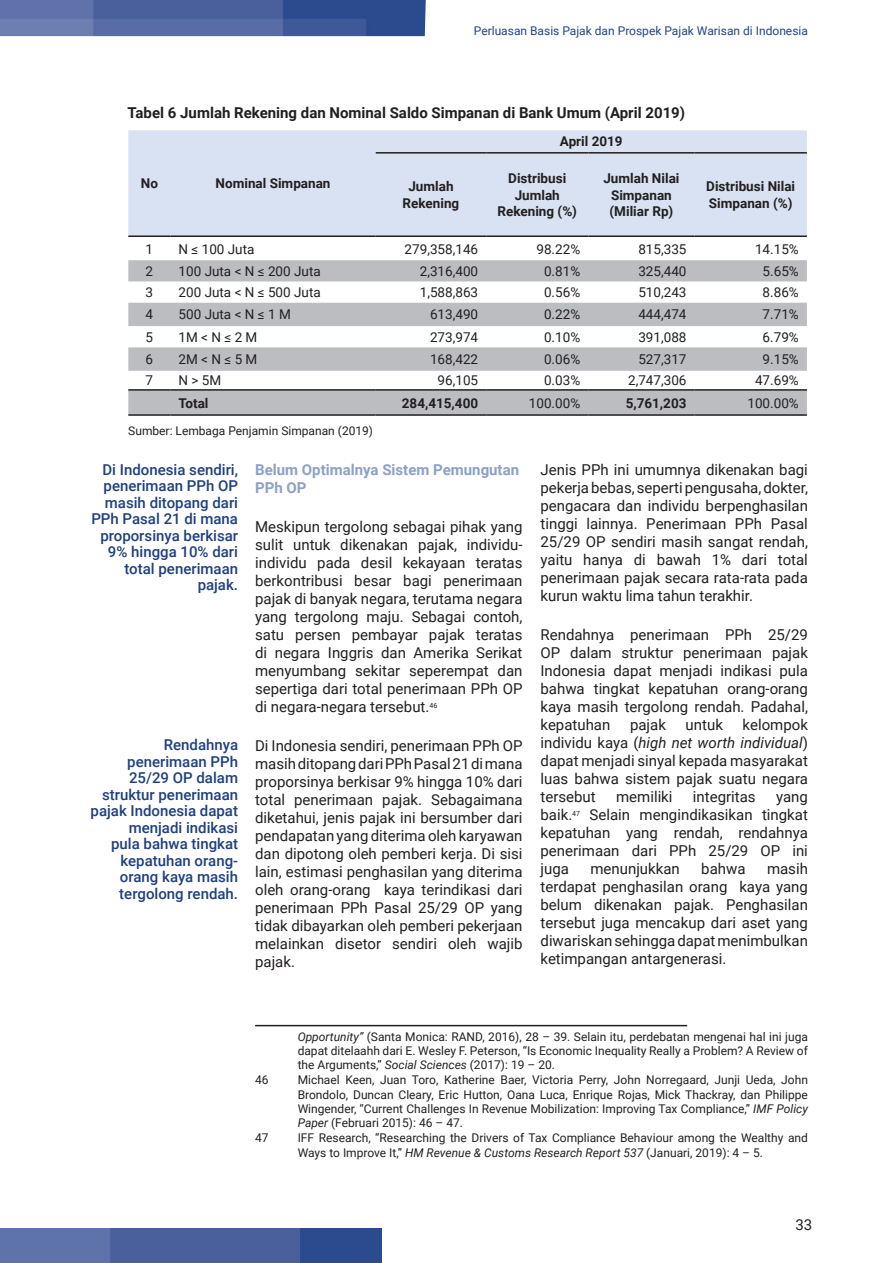
<style>
.page{position:relative;width:893px;height:1263px;background:#fff}
.page>*{position:absolute;margin:0;border:0;box-sizing:border-box;transform-origin:0 0}
.annotation_text{font:15px/18px "Roboto";color:#231f20;text-align:justify}
.annotation_text-2{font:500 15px/16.5px "Roboto";color:#1f4080;text-align:right}
.t1{font:700 15px "Roboto";color:#231f20}
.t2{font:700 15px/18px "Roboto";color:#8ca1c8}
.t3{font:13.5px "Roboto";color:#231f20}
.t4{font:700 13.5px/16.2px "Roboto";color:#231f20;text-align:center}
.Paragraph_Style_6{font:12px/14.4px "Roboto";color:#231f20;text-align:justify}
.Paragraph_Style_1{font:12px "Roboto";color:#214587}
.s1{font-style:italic}
</style>
<div class="page">
<div style="left:128px;top:130px;width:679px;height:105px;background:#d9e2f3"></div>
<svg style="left:128px;top:260px;width:679px;height:154px;fill:#bcbdc1"></svg>
<hr style="left:376px;top:152px;width:110px;height:2px;background:#231f20">
<hr style="left:486px;top:152px;width:102px;height:2px;background:#231f20">
<hr style="left:588px;top:152px;width:107px;height:2px;background:#231f20">
<hr style="left:695px;top:152px;width:112px;height:2px;background:#231f20">
<hr style="left:128px;top:235px;width:42px;height:2px;background:#231f20">
<hr style="left:170px;top:235px;width:206px;height:2px;background:#231f20">
<hr style="left:376px;top:235px;width:110px;height:2px;background:#231f20">
<hr style="left:486px;top:235px;width:102px;height:2px;background:#231f20">
<hr style="left:588px;top:235px;width:107px;height:2px;background:#231f20">
<hr style="left:695px;top:235px;width:112px;height:2px;background:#231f20">
<hr style="left:128px;top:389px;width:42px;height:2px;background:#231f20">
<hr style="left:170px;top:389px;width:206px;height:2px;background:#231f20">
<hr style="left:376px;top:389px;width:110px;height:2px;background:#231f20">
<hr style="left:486px;top:389px;width:102px;height:2px;background:#231f20">
<hr style="left:588px;top:389px;width:107px;height:2px;background:#231f20">
<hr style="left:695px;top:389px;width:112px;height:2px;background:#231f20">
<hr style="left:128px;top:414px;width:42px;height:2px;background:#231f20">
<hr style="left:170px;top:414px;width:206px;height:2px;background:#231f20">
<hr style="left:376px;top:414px;width:110px;height:2px;background:#231f20">
<hr style="left:486px;top:414px;width:102px;height:2px;background:#231f20">
<hr style="left:588px;top:414px;width:107px;height:2px;background:#231f20">
<hr style="left:695px;top:414px;width:112px;height:2px;background:#231f20">
<img style="left:0;top:1229px;width:381px;height:34px">
<img style="left:0;top:0;width:426px;height:36px">
<hr style="left:255px;top:1025px;width:432px;height:1px;background:#231f20">
<p class="Paragraph_Style_1" style="left:474px;top:22px;width:336px">Perluasan Basis Pajak dan Prospek Pajak Warisan di Indonesia</p>
<p class="t1" style="left:128px;top:102px;width:559px">Tabel 6 Jumlah Rekening dan Nominal Saldo Simpanan di Bank Umum (April 2019)</p>
<p class="t4" style="left:141px;top:175px;width:19px">No</p>
<p class="t4" style="left:216px;top:175px;width:116px">Nominal Simpanan</p>
<p class="t4" style="left:560px;top:133px;width:64px">April 2019</p>
<p class="t4" style="left:403px;top:178px;width:58px">Jumlah<br>Rekening</p>
<p class="t4" style="left:497px;top:170px;width:81px">Distribusi<br>Jumlah<br>Rekening (%)</p>
<p class="t4" style="left:603px;top:170px;width:78px">Jumlah Nilai<br>Simpanan (Miliar Rp)</p>
<p class="t4" style="left:706px;top:178px;width:90px;text-align:left">Distribusi Nilai<br>Simpanan (%)</p>
<p class="t3" style="left:146px;top:239px;width:9px">1</p>
<p class="t3" style="left:179px;top:239px;width:77px">N ≤ 100 Juta</p>
<p class="t3" style="left:405px;top:239px;width:75px">279,358,146</p>
<p class="t3" style="left:536px;top:239px;width:45px">98.22%</p>
<p class="t3" style="left:638px;top:239px;width:50px">815,335</p>
<p class="t3" style="left:755px;top:239px;width:45px">14.15%</p>
<p class="t3" style="left:146px;top:262px;width:9px">2</p>
<p class="t3" style="left:179px;top:262px;width:144px">100 Juta &lt; N ≤ 200 Juta</p>
<p class="t3" style="left:420px;top:262px;width:60px">2,316,400</p>
<p class="t3" style="left:544px;top:262px;width:38px">0.81%</p>
<p class="t3" style="left:638px;top:262px;width:50px">325,440</p>
<p class="t3" style="left:763px;top:262px;width:38px">5.65%</p>
<p class="t3" style="left:146px;top:283px;width:9px">3</p>
<p class="t3" style="left:179px;top:283px;width:144px">200 Juta &lt; N ≤ 500 Juta</p>
<p class="t3" style="left:420px;top:283px;width:60px">1,588,863</p>
<p class="t3" style="left:544px;top:283px;width:38px">0.56%</p>
<p class="t3" style="left:638px;top:283px;width:50px">510,243</p>
<p class="t3" style="left:763px;top:283px;width:38px">8.86%</p>
<p class="t3" style="left:146px;top:305px;width:9px">4</p>
<p class="t3" style="left:179px;top:305px;width:114px">500 Juta &lt; N ≤ 1 M</p>
<p class="t3" style="left:430px;top:305px;width:50px">613,490</p>
<p class="t3" style="left:544px;top:305px;width:38px">0.22%</p>
<p class="t3" style="left:638px;top:305px;width:50px">444,474</p>
<p class="t3" style="left:763px;top:305px;width:38px">7.71%</p>
<p class="t3" style="left:146px;top:328px;width:9px">5</p>
<p class="t3" style="left:179px;top:328px;width:80px">1M &lt; N ≤ 2 M</p>
<p class="t3" style="left:430px;top:328px;width:50px">273,974</p>
<p class="t3" style="left:544px;top:328px;width:38px">0.10%</p>
<p class="t3" style="left:638px;top:328px;width:50px">391,088</p>
<p class="t3" style="left:763px;top:328px;width:38px">6.79%</p>
<p class="t3" style="left:146px;top:350px;width:9px">6</p>
<p class="t3" style="left:179px;top:350px;width:80px">2M &lt; N ≤ 5 M</p>
<p class="t3" style="left:430px;top:350px;width:50px">168,422</p>
<p class="t3" style="left:544px;top:350px;width:38px">0.06%</p>
<p class="t3" style="left:638px;top:350px;width:50px">527,317</p>
<p class="t3" style="left:763px;top:350px;width:38px">9.15%</p>
<p class="t3" style="left:146px;top:371px;width:9px">7</p>
<p class="t3" style="left:179px;top:371px;width:44px">N &gt; 5M</p>
<p class="t3" style="left:438px;top:371px;width:42px">96,105</p>
<p class="t3" style="left:544px;top:371px;width:38px">0.03%</p>
<p class="t3" style="left:628px;top:371px;width:60px">2,747,306</p>
<p class="t3" style="left:755px;top:371px;width:45px">47.69%</p>
<p class="t4" style="left:179px;top:394px;width:31px">Total</p>
<p class="t4" style="left:402px;top:394px;width:78px">284,415,400</p>
<p class="t3" style="left:529px;top:393px;width:53px">100.00%</p>
<p class="t4" style="left:626px;top:394px;width:62px">5,761,203</p>
<p class="t3" style="left:747px;top:393px;width:53px">100.00%</p>
<p class="Paragraph_Style_6" style="left:128px;top:423px;width:246px">Sumber: Lembaga Penjamin Simpanan (2019)</p>
<p class="annotation_text-2" style="left:91px;top:461px;width:148px">Di Indonesia sendiri, penerimaan PPh OP masih ditopang dari<br>PPh Pasal 21 di mana proporsinya berkisar<br>9% hingga 10% dari total penerimaan pajak.</p>
<p class="t2" style="left:255px;top:460px;width:265px">Belum Optimalnya Sistem Pemungutan<br>PPh OP</p>
<p class="annotation_text" style="left:255px;top:517px;width:269px">Meskipun tergolong sebagai pihak yang sulit untuk dikenakan pajak, individu&shy;individu pada desil kekayaan teratas berkontribusi besar bagi penerimaan pajak di banyak negara, terutama negara yang tergolong maju. Sebagai contoh, satu persen pembayar pajak teratas di negara Inggris dan Amerika Serikat menyumbang sekitar seperempat dan sepertiga dari total penerimaan PPh OP di negara-negara tersebut.<sup>46</sup></p>
<p class="annotation_text" style="left:255px;top:736px;width:269px">Di Indonesia sendiri, penerimaan PPh OP masih ditopang dari PPh Pasal 21 di mana proporsinya berkisar 9% hingga 10% dari total penerimaan pajak. Sebagaimana diketahui, jenis pajak ini bersumber dari pendapatan yang diterima oleh karyawan dan dipotong oleh pemberi kerja. Di sisi lain, estimasi penghasilan yang diterima oleh orang-orang kaya terindikasi dari penerimaan PPh Pasal 25/29 OP yang tidak dibayarkan oleh pemberi pekerjaan melainkan disetor sendiri oleh wajib pajak.</p>
<p class="annotation_text-2" style="left:91px;top:736px;width:149px">Rendahnya penerimaan PPh<br>25/29 OP dalam struktur penerimaan pajak Indonesia dapat menjadi indikasi<br>pula bahwa tingkat kepatuhan orang&shy;orang kaya masih tergolong rendah.</p>
<p class="annotation_text" style="left:540px;top:460px;width:269px">Jenis PPh ini umumnya dikenakan bagi pekerja bebas, seperti pengusaha, dokter, pengacara dan individu berpenghasilan tinggi lainnya. Penerimaan PPh Pasal 25/29 OP sendiri masih sangat rendah, yaitu hanya di bawah 1% dari total penerimaan pajak secara rata-rata pada kurun waktu lima tahun terakhir.</p>
<p class="annotation_text" style="left:540px;top:625px;width:269px">Rendahnya penerimaan PPh 25/29<br>OP dalam struktur penerimaan pajak Indonesia dapat menjadi indikasi pula bahwa tingkat kepatuhan orang-orang kaya masih tergolong rendah. Padahal, kepatuhan</p>
<p class="annotation_text" style="left:540px;top:715px;width:269px;text-indent:202px">kelompok individu kaya (<span class="s1">high net worth individual</span>) dapat menjadi sinyal kepada masyarakat luas bahwa sistem pajak suatu negara tersebut</p>
<p class="annotation_text" style="left:630px;top:715px;width:37px">pajak</p>
<p class="annotation_text" style="left:686px;top:715px;width:39px">untuk</p>
<p class="annotation_text" style="left:616px;top:787px;width:58px">memiliki</p>
<p class="annotation_text" style="left:693px;top:787px;width:64px">integritas</p>
<p class="annotation_text" style="left:540px;top:787px;width:269px;text-indent:236px">yang baik.<sup>47</sup> Selain mengindikasikan tingkat kepatuhan yang rendah, rendahnya penerimaan dari PPh 25/29 OP ini juga</p>
<p class="annotation_text" style="left:540px;top:859px;width:269px;text-indent:226px">masih terdapat penghasilan orang kaya yang belum dikenakan pajak. Penghasilan tersebut juga mencakup dari aset yang diwariskan sehingga dapat menimbulkan ketimpangan antargenerasi.</p>
<p class="annotation_text" style="left:590px;top:859px;width:91px">menunjukkan</p>
<p class="annotation_text" style="left:701px;top:859px;width:46px">bahwa</p>
<p class="Paragraph_Style_6" style="left:298px;top:1028px;width:512px"><span class="s1">Opportunity”</span> (Santa Monica: RAND, 2016), 28 – 39. Selain itu, perdebatan mengenai hal ini juga dapat ditelaahh dari E. Wesley F. Peterson, “Is Economic Inequality Really a Problem? A Review of the Arguments,” <span class="s1">Social Sciences</span> (2017): 19 – 20.</p>
<p class="Paragraph_Style_6" style="left:255px;top:1072px;width:15px">46</p>
<p class="Paragraph_Style_6" style="left:298px;top:1072px;width:512px">Michael Keen, Juan Toro, Katherine Baer, Victoria Perry, John Norregaard, Junji Ueda, John Brondolo, Duncan Cleary, Eric Hutton, Oana Luca, Enrique Rojas, Mick Thackray, dan Philippe Wingender, “Current Challenges In Revenue Mobilization: Improving Tax Compliance,” <span class="s1">IMF Policy Paper</span> (Februari 2015): 46 – 47.</p>
<p class="Paragraph_Style_6" style="left:255px;top:1130px;width:15px">47</p>
<p class="Paragraph_Style_6" style="left:298px;top:1130px;width:512px">IFF Research, “Researching the Drivers of Tax Compliance Behaviour among the Wealthy and<br>Ways to Improve It,” <span class="s1">HM Revenue &amp; Customs Research Report 537</span> (Januari, 2019): 4 – 5.</p>
<p class="annotation_text" style="left:795px;top:1215px;width:18px">33</p>
</div>
